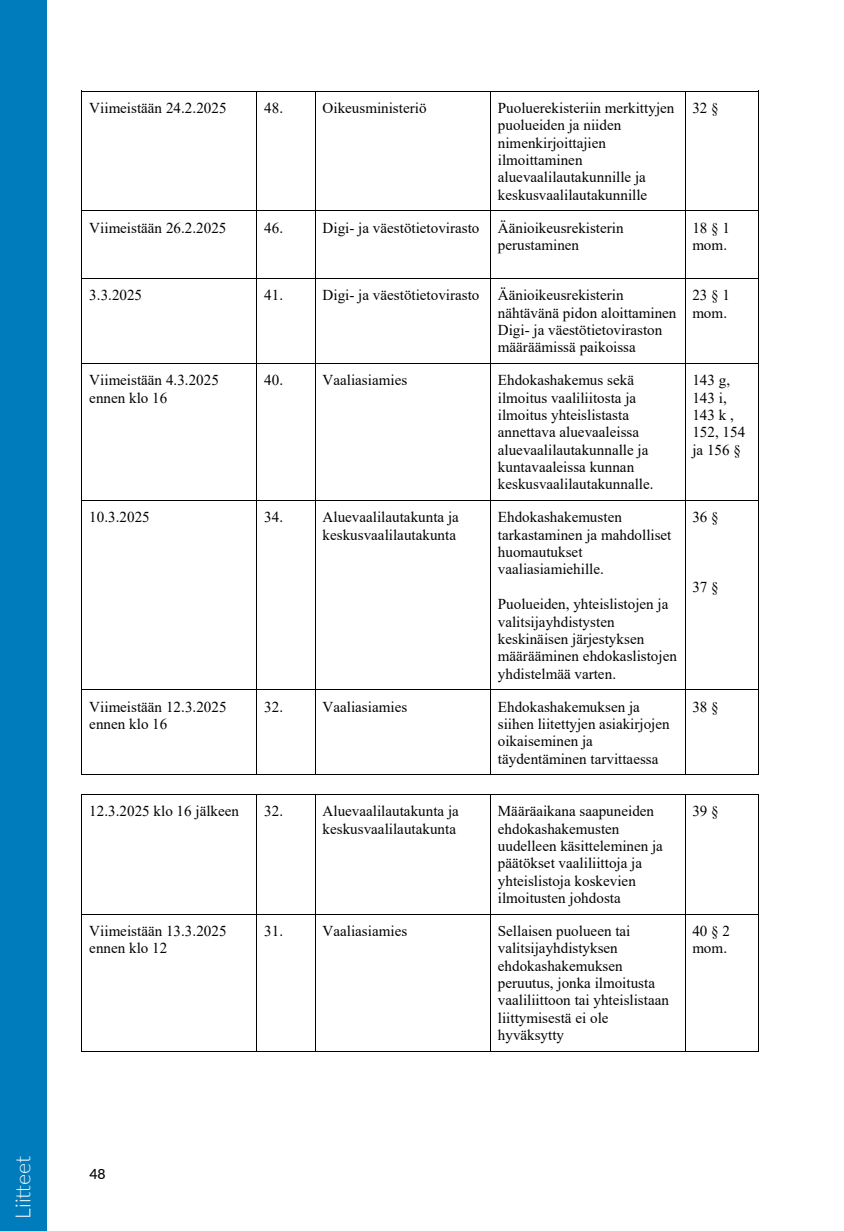
<style>
.page{position:relative;width:844px;height:1231px;background:#fff}
.page>*{position:absolute;margin:0;border:0;box-sizing:border-box;transform-origin:0 0}
.t1{font:300 21px "Lato";color:#fff}
.t2{font:15.05px/17.3px "Times New Roman";color:#000}
.t3{font:500 14px "Lato";color:#000}
</style>
<div class="page">
<hr style="left:82px;top:91px;width:174px;height:1px;background:#000">
<hr style="left:257px;top:91px;width:58px;height:1px;background:#000">
<hr style="left:315px;top:91px;width:175px;height:1px;background:#000">
<hr style="left:490px;top:91px;width:194px;height:1px;background:#000">
<hr style="left:685px;top:91px;width:73px;height:1px;background:#000">
<hr style="left:82px;top:99px;width:1px;height:111px;background:#000">
<hr style="left:256px;top:99px;width:1px;height:111px;background:#000">
<hr style="left:315px;top:99px;width:1px;height:111px;background:#000">
<hr style="left:490px;top:99px;width:1px;height:111px;background:#000">
<hr style="left:684px;top:99px;width:1px;height:111px;background:#000">
<hr style="left:758px;top:99px;width:1px;height:111px;background:#000">
<hr style="left:82px;top:210px;width:174px;height:1px;background:#000">
<hr style="left:257px;top:210px;width:58px;height:1px;background:#000">
<hr style="left:315px;top:210px;width:175px;height:1px;background:#000">
<hr style="left:490px;top:210px;width:194px;height:1px;background:#000">
<hr style="left:685px;top:210px;width:73px;height:1px;background:#000">
<hr style="left:82px;top:218px;width:1px;height:60px;background:#000">
<hr style="left:256px;top:218px;width:1px;height:60px;background:#000">
<hr style="left:315px;top:218px;width:1px;height:60px;background:#000">
<hr style="left:490px;top:218px;width:1px;height:60px;background:#000">
<hr style="left:684px;top:218px;width:1px;height:60px;background:#000">
<hr style="left:758px;top:218px;width:1px;height:60px;background:#000">
<hr style="left:82px;top:278px;width:174px;height:1px;background:#000">
<hr style="left:257px;top:278px;width:58px;height:1px;background:#000">
<hr style="left:315px;top:278px;width:175px;height:1px;background:#000">
<hr style="left:490px;top:278px;width:194px;height:1px;background:#000">
<hr style="left:685px;top:278px;width:73px;height:1px;background:#000">
<hr style="left:82px;top:286px;width:1px;height:77px;background:#000">
<hr style="left:256px;top:286px;width:1px;height:77px;background:#000">
<hr style="left:315px;top:286px;width:1px;height:77px;background:#000">
<hr style="left:490px;top:286px;width:1px;height:77px;background:#000">
<hr style="left:684px;top:286px;width:1px;height:77px;background:#000">
<hr style="left:758px;top:286px;width:1px;height:77px;background:#000">
<hr style="left:82px;top:363px;width:174px;height:1px;background:#000">
<hr style="left:257px;top:363px;width:58px;height:1px;background:#000">
<hr style="left:315px;top:363px;width:175px;height:1px;background:#000">
<hr style="left:490px;top:363px;width:194px;height:1px;background:#000">
<hr style="left:685px;top:363px;width:73px;height:1px;background:#000">
<hr style="left:82px;top:371px;width:1px;height:129px;background:#000">
<hr style="left:256px;top:371px;width:1px;height:129px;background:#000">
<hr style="left:315px;top:371px;width:1px;height:129px;background:#000">
<hr style="left:490px;top:371px;width:1px;height:129px;background:#000">
<hr style="left:684px;top:371px;width:1px;height:129px;background:#000">
<hr style="left:758px;top:371px;width:1px;height:129px;background:#000">
<hr style="left:82px;top:500px;width:174px;height:1px;background:#000">
<hr style="left:257px;top:500px;width:58px;height:1px;background:#000">
<hr style="left:315px;top:500px;width:175px;height:1px;background:#000">
<hr style="left:490px;top:500px;width:194px;height:1px;background:#000">
<hr style="left:685px;top:500px;width:73px;height:1px;background:#000">
<hr style="left:82px;top:508px;width:1px;height:181px;background:#000">
<hr style="left:256px;top:508px;width:1px;height:181px;background:#000">
<hr style="left:315px;top:508px;width:1px;height:181px;background:#000">
<hr style="left:490px;top:508px;width:1px;height:181px;background:#000">
<hr style="left:684px;top:508px;width:1px;height:181px;background:#000">
<hr style="left:758px;top:508px;width:1px;height:181px;background:#000">
<hr style="left:82px;top:689px;width:174px;height:1px;background:#000">
<hr style="left:257px;top:689px;width:58px;height:1px;background:#000">
<hr style="left:315px;top:689px;width:175px;height:1px;background:#000">
<hr style="left:490px;top:689px;width:194px;height:1px;background:#000">
<hr style="left:685px;top:689px;width:73px;height:1px;background:#000">
<hr style="left:82px;top:697px;width:1px;height:77px;background:#000">
<hr style="left:82px;top:774px;width:174px;height:1px;background:#000">
<hr style="left:256px;top:697px;width:1px;height:77px;background:#000">
<hr style="left:257px;top:774px;width:58px;height:1px;background:#000">
<hr style="left:315px;top:697px;width:1px;height:77px;background:#000">
<hr style="left:315px;top:774px;width:175px;height:1px;background:#000">
<hr style="left:490px;top:697px;width:1px;height:77px;background:#000">
<hr style="left:490px;top:774px;width:194px;height:1px;background:#000">
<hr style="left:684px;top:697px;width:1px;height:77px;background:#000">
<hr style="left:685px;top:774px;width:73px;height:1px;background:#000">
<hr style="left:758px;top:697px;width:1px;height:77px;background:#000">
<hr style="left:82px;top:794px;width:174px;height:1px;background:#000">
<hr style="left:257px;top:794px;width:58px;height:1px;background:#000">
<hr style="left:315px;top:794px;width:175px;height:1px;background:#000">
<hr style="left:490px;top:794px;width:194px;height:1px;background:#000">
<hr style="left:685px;top:794px;width:73px;height:1px;background:#000">
<hr style="left:82px;top:802px;width:1px;height:111px;background:#000">
<hr style="left:256px;top:802px;width:1px;height:111px;background:#000">
<hr style="left:315px;top:802px;width:1px;height:111px;background:#000">
<hr style="left:490px;top:802px;width:1px;height:111px;background:#000">
<hr style="left:684px;top:802px;width:1px;height:111px;background:#000">
<hr style="left:758px;top:802px;width:1px;height:111px;background:#000">
<hr style="left:82px;top:913px;width:174px;height:1px;background:#000">
<hr style="left:257px;top:913px;width:58px;height:1px;background:#000">
<hr style="left:315px;top:913px;width:175px;height:1px;background:#000">
<hr style="left:490px;top:913px;width:194px;height:1px;background:#000">
<hr style="left:685px;top:913px;width:73px;height:1px;background:#000">
<hr style="left:82px;top:921px;width:1px;height:129px;background:#000">
<hr style="left:82px;top:1050px;width:174px;height:1px;background:#000">
<hr style="left:256px;top:921px;width:1px;height:129px;background:#000">
<hr style="left:257px;top:1050px;width:58px;height:1px;background:#000">
<hr style="left:315px;top:921px;width:1px;height:129px;background:#000">
<hr style="left:315px;top:1050px;width:175px;height:1px;background:#000">
<hr style="left:490px;top:921px;width:1px;height:129px;background:#000">
<hr style="left:490px;top:1050px;width:194px;height:1px;background:#000">
<hr style="left:684px;top:921px;width:1px;height:129px;background:#000">
<hr style="left:685px;top:1050px;width:73px;height:1px;background:#000">
<hr style="left:758px;top:921px;width:1px;height:129px;background:#000">
<div style="left:0;top:0;width:47px;height:1230px;background:#007bbb"></div>
<h1 class="t1" style="left:8px;top:1218px;width:64px;rotate:-90deg">Liitteet</h1>
<p class="t2" style="left:89px;top:99px;width:139px">Viimeistään 24.2.2025</p>
<p class="t2" style="left:264px;top:99px;width:20px">48.</p>
<p class="t2" style="left:322px;top:99px;width:105px">Oikeusministeriö</p>
<p class="t2" style="left:497px;top:99px;width:178px">Puoluerekisteriin merkittyjen puolueiden ja niiden nimenkirjoittajien ilmoittaminen aluevaalilautakunnille ja keskusvaalilautakunnille</p>
<p class="t2" style="left:692px;top:99px;width:28px">32 §</p>
<p class="t2" style="left:89px;top:218px;width:139px">Viimeistään 26.2.2025</p>
<p class="t2" style="left:264px;top:218px;width:20px">46.</p>
<p class="t2" style="left:497px;top:218px;width:127px;text-indent:-175px">Digi- ja väestötietovirasto Äänioikeusrekisterin perustaminen</p>
<p class="t2" style="left:692px;top:218px;width:39px">18 § 1 mom.</p>
<p class="t2" style="left:89px;top:286px;width:54px">3.3.2025</p>
<p class="t2" style="left:264px;top:286px;width:20px">41.</p>
<p class="t2" style="left:497px;top:286px;width:180px;text-indent:-175px">Digi- ja väestötietovirasto Äänioikeusrekisterin nähtävänä pidon aloittaminen Digi- ja väestötietoviraston määräämissä paikoissa</p>
<p class="t2" style="left:692px;top:286px;width:39px">23 § 1 mom.</p>
<p class="t2" style="left:89px;top:371px;width:131px">Viimeistään 4.3.2025 ennen klo 16</p>
<p class="t2" style="left:264px;top:371px;width:20px">40.</p>
<p class="t2" style="left:322px;top:371px;width:86px">Vaaliasiamies</p>
<p class="t2" style="left:497px;top:371px;width:157px">Ehdokashakemus sekä ilmoitus vaaliliitosta ja ilmoitus yhteislistasta annettava aluevaaleissa aluevaalilautakunnalle ja kuntavaaleissa kunnan keskusvaalilautakunnalle.</p>
<p class="t2" style="left:692px;top:371px;width:54px">143 g,<br>143 i,<br>143 k ,<br>152, 154 ja 156 §</p>
<p class="t2" style="left:89px;top:508px;width:62px">10.3.2025</p>
<p class="t2" style="left:264px;top:508px;width:20px">34.</p>
<p class="t2" style="left:322px;top:508px;width:138px">Aluevaalilautakunta ja keskusvaalilautakunta</p>
<p class="t2" style="left:497px;top:508px;width:175px">Ehdokashakemusten tarkastaminen ja mahdolliset huomautukset vaaliasiamiehille.</p>
<p class="t2" style="left:497px;top:595px;width:180px">Puolueiden, yhteislistojen ja valitsijayhdistysten keskinäisen järjestyksen määrääminen ehdokaslistojen yhdistelmää varten.</p>
<p class="t2" style="left:692px;top:508px;width:28px">36 §</p>
<p class="t2" style="left:692px;top:577px;width:28px">37 §</p>
<p class="t2" style="left:89px;top:697px;width:139px">Viimeistään 12.3.2025 ennen klo 16</p>
<p class="t2" style="left:264px;top:697px;width:20px">32.</p>
<p class="t2" style="left:322px;top:697px;width:86px">Vaaliasiamies</p>
<p class="t2" style="left:497px;top:697px;width:173px">Ehdokashakemuksen ja siihen liitettyjen asiakirjojen oikaiseminen ja täydentäminen tarvittaessa</p>
<p class="t2" style="left:692px;top:697px;width:28px">38 §</p>
<p class="t2" style="left:89px;top:801px;width:151px">12.3.2025 klo 16 jälkeen</p>
<p class="t2" style="left:264px;top:801px;width:20px">32.</p>
<p class="t2" style="left:322px;top:801px;width:138px">Aluevaalilautakunta ja keskusvaalilautakunta</p>
<p class="t2" style="left:497px;top:801px;width:166px">Määräaikana saapuneiden ehdokashakemusten uudelleen käsitteleminen ja päätökset vaaliliittoja ja yhteislistoja koskevien ilmoitusten johdosta</p>
<p class="t2" style="left:692px;top:801px;width:28px">39 §</p>
<p class="t2" style="left:89px;top:921px;width:139px">Viimeistään 13.3.2025 ennen klo 12</p>
<p class="t2" style="left:264px;top:921px;width:20px">31.</p>
<p class="t2" style="left:322px;top:921px;width:86px">Vaaliasiamies</p>
<p class="t2" style="left:497px;top:921px;width:172px">Sellaisen puolueen tai valitsijayhdistyksen ehdokashakemuksen peruutus, jonka ilmoitusta vaaliliittoon tai yhteislistaan liittymisestä ei ole hyväksytty</p>
<p class="t2" style="left:692px;top:921px;width:39px">40 § 2 mom.</p>
<p class="t3" style="left:89px;top:1163px;width:18px">48</p>
</div>
